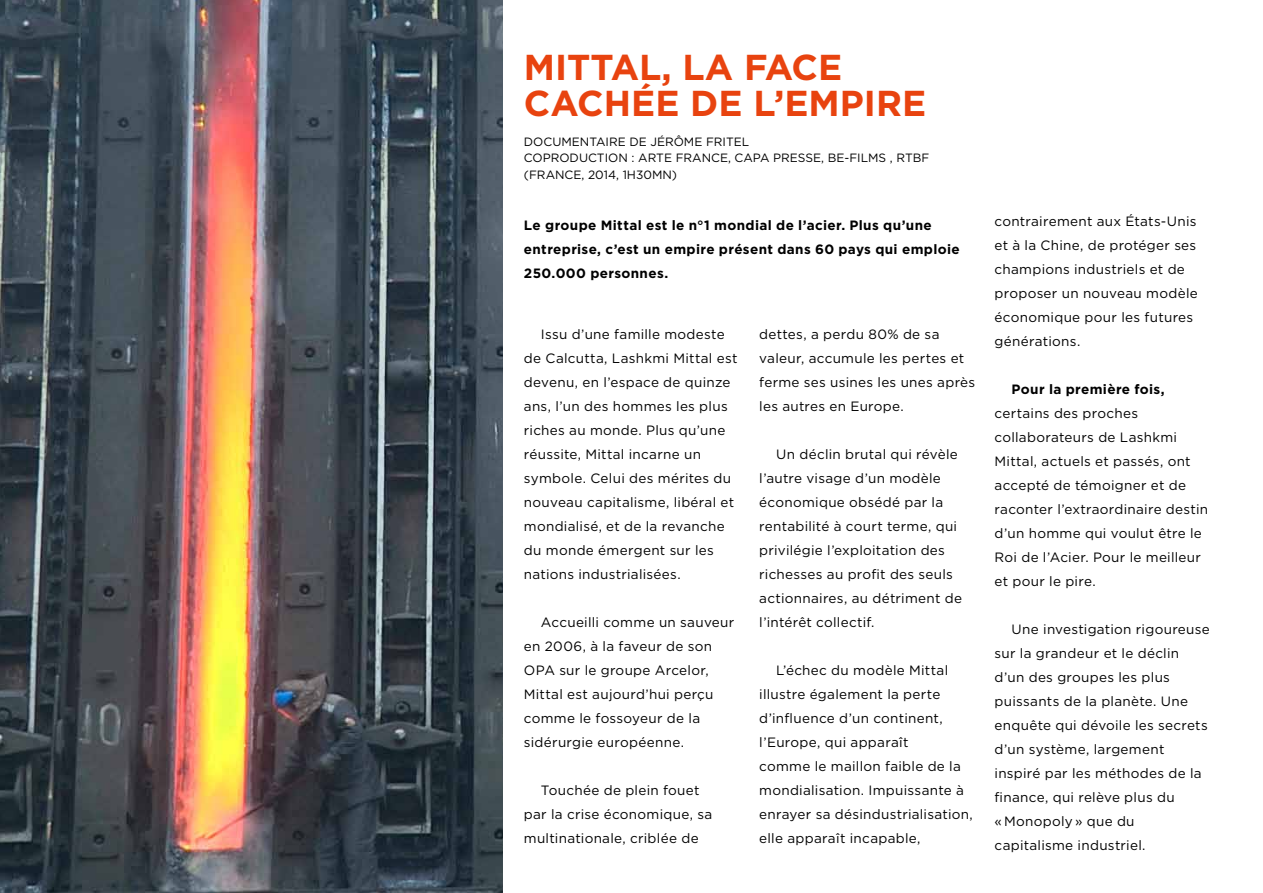
<style>
.page{position:relative;width:1263px;height:893px;background:#fff}
.page>*{position:absolute;margin:0;border:0;box-sizing:border-box;transform-origin:0 0}
.t1{font:700 36px/36px "Gotham";color:#e8430f}
.t2{font:13.5px/24px "Gotham";letter-spacing:.02em;color:#000}
.t3{font:700 13.5px/24px "Gotham";letter-spacing:.025em;color:#000}
.t4{font:12px "Gotham";color:#000}
</style>
<div class="page">
<img style="left:0;top:0;width:503px;height:893px">
<h1 class="t1" style="left:524px;top:49px;width:404px">MITTAL, LA FACE<br>CACHÉE DE L’EMPIRE</h1>
<p class="t4" style="left:524px;top:134px;width:57px">DOCUMENTA</p>
<p class="t4" style="left:606px;top:134px;width:145px">IRE DE JÉRÔME FRITEL</p>
<p class="t4" style="left:524px;top:150px;width:65px">COPRODUCT</p>
<p class="t4" style="left:605px;top:150px;width:43px">ION : ARTE</p>
<p class="t4" style="left:676px;top:150px;width:18px">FRANCE</p>
<p class="t4" style="left:728px;top:150px;width:203px">, CAPA PRESSE, BE-FILMS , RTBF</p>
<p class="t4" style="left:524px;top:167px;width:23px">(FRANCE</p>
<p class="t4" style="left:581px;top:167px;width:97px">, 2014, 1H30MN)</p>
<p class="t3" style="left:524px;top:213px;width:437px">Le groupe Mittal est le n°1 mondial de l’acier. Plus qu’une entreprise, c’est un empire présent dans 60 pays qui emploie<br>250.000 personnes.</p>
<p class="t2" style="left:524px;top:322px;width:215px;text-indent:17px">Issu d’une famille modeste de Calcutta, Lashkmi Mittal est devenu, en l’espace de quinze ans, l’un des hommes les plus riches au monde. Plus qu’une réussite, Mittal incarne un symbole. Celui des mérites du nouveau capitalisme, libéral et mondialisé, et de la revanche du monde émergent sur les nations industrialisées.</p>
<p class="t2" style="left:524px;top:610px;width:212px;text-indent:17px">Accueilli comme un sauveur en 2006, à la faveur de son<br>OPA sur le groupe Arcelor,<br>Mittal est aujourd’hui perçu comme le fossoyeur de la sidérurgie européenne.</p>
<p class="t2" style="left:524px;top:778px;width:190px;text-indent:17px">Touchée de plein fouet par la crise économique, sa multinationale, criblée de</p>
<p class="t2" style="left:759px;top:322px;width:217px">dettes, a perdu 80% de sa valeur, accumule les pertes et ferme ses usines les unes après les autres en Europe.</p>
<p class="t2" style="left:759px;top:442px;width:204px;text-indent:17px">U n déclin brutal qui révèle l’autre visage d’un modèle économique obsédé par la rentabilité à court terme, qui privilégie l’exploitation des richesses au profit des seuls actionnaires, au détriment de l’intérêt collectif.</p>
<p class="t2" style="left:759px;top:658px;width:215px;text-indent:17px">L’échec du modèle Mittal illustre également la perte d’influence d’un continent, l’Europe, qui apparaît<br>comme le maillon faible de la mondialisation. Impuissante à enrayer sa désindustrialisation, elle apparaît incapable,</p>
<p class="t2" style="left:994px;top:209px;width:205px">contrairement aux états-U nis et à la Chine, de protéger ses champions industriels et de proposer un nouveau modèle économique pour les futures générations.</p>
<p class="t3" style="left:1011px;top:377px;width:155px">Pour la première fois,</p>
<p class="t2" style="left:994px;top:401px;width:215px">certains des proches collaborateurs de Lashkmi<br>Mittal, actuels et passés, ont accepté de témoigner et de raconter l’extraordinaire destin d’un homme qui voulut être le<br>Roi de l’Acier. Pour le meilleur et pour le pire.</p>
<p class="t2" style="left:994px;top:617px;width:217px;text-indent:17px">U ne investigation rigoureuse sur la grandeur et le déclin d’un des groupes les plus puissants de la planète. U ne enquête qui dévoile les secrets d’un système, largement inspiré par les méthodes de la finance, qui relève plus du<br>« Monopoly » que du capitalisme industriel.</p>
</div>
